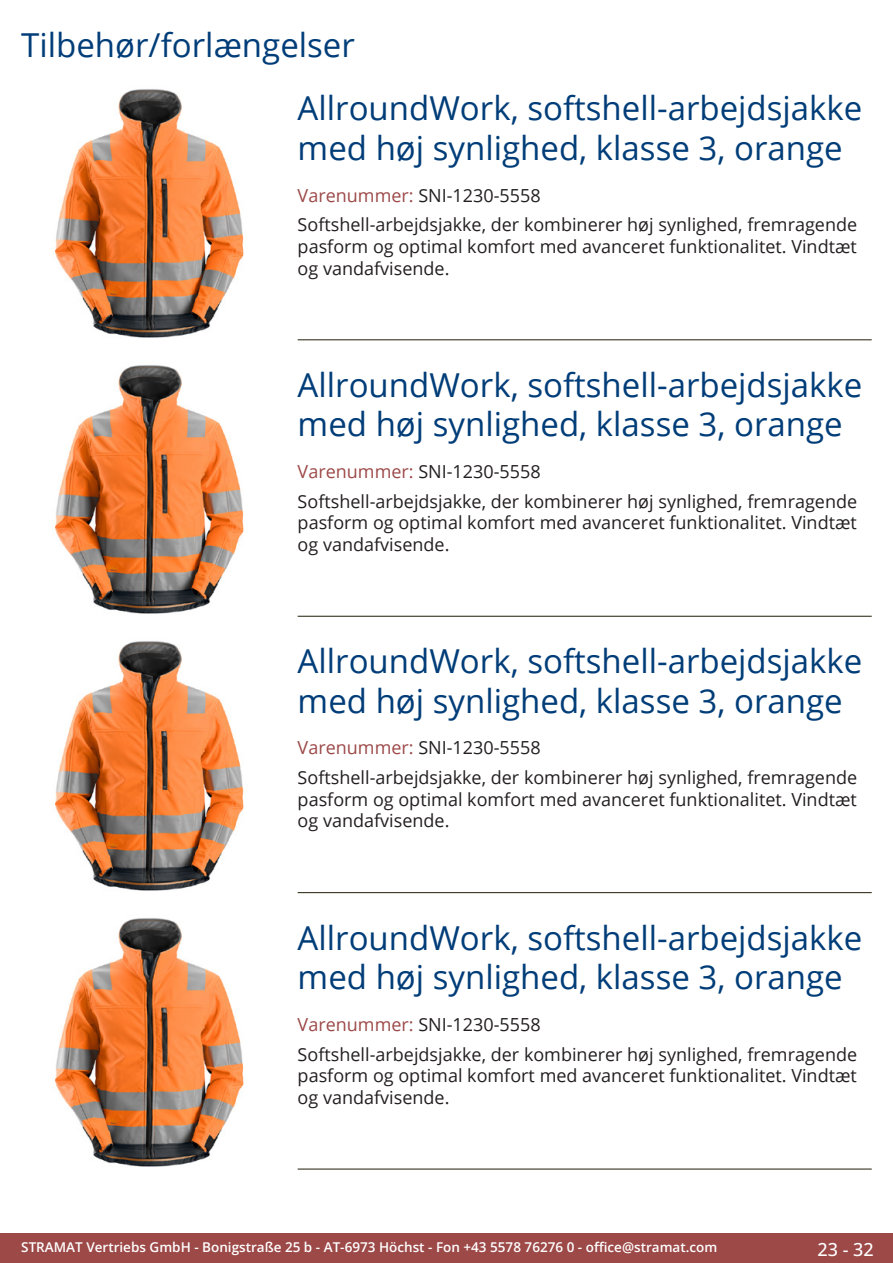
<style>
.page{position:relative;width:893px;height:1263px;background:#fff}
.page>*{position:absolute;margin:0;border:0;box-sizing:border-box;transform-origin:0 0}
.Produkttitel{font:33px/39.6px "Open Sans";color:#003d78}
.RastTitel{font:33px "Open Sans";color:#003d78}
.Beschreibung_Text{font:18px/21.6px "Open Sans";color:#231f20;text-align:justify}
.TechDaten_Überschrif{font:18px "Open Sans";color:#231f20}
.t1{font:500 18px "Open Sans";color:#fff}
.t2{font:600 13.5px "Open Sans";color:#fff}
.s1{color:#9c4948}
</style>
<div class="page">
<div style="left:0;top:1233px;width:893px;height:30px;background:#9c4948"></div>
<hr style="left:298px;top:340px;width:574px;height:1px;background:#201d08">
<hr style="left:298px;top:616px;width:574px;height:1px;background:#201d08">
<hr style="left:298px;top:892px;width:574px;height:1px;background:#201d08">
<hr style="left:298px;top:1169px;width:574px;height:1px;background:#201d08">
<img style="left:54px;top:89px;width:190px;height:249px">
<img style="left:54px;top:365px;width:190px;height:249px">
<img style="left:55px;top:641px;width:189px;height:250px">
<img style="left:54px;top:918px;width:190px;height:249px">
<p class="RastTitel" style="left:21px;top:22px;width:335px">Tilbehør/forlængelser</p>
<p class="Produkttitel" style="left:298px;top:88px;width:566px">AllroundWork, softshell-arbejdsjakke med høj synlighed, klasse 3, orange</p>
<p class="TechDaten_Überschrif" style="left:298px;top:183px;width:245px"><span class="s1">Varenummer:</span> SNI-1230-5558</p>
<p class="Beschreibung_Text" style="left:298px;top:214px;width:561px">Softshell-arbejdsjakke, der kombinerer høj synlighed, fremragende pasform og optimal komfort med avanceret funktionalitet. Vindtæt og vandafvisende.</p>
<p class="Produkttitel" style="left:298px;top:364px;width:566px">AllroundWork, softshell-arbejdsjakke med høj synlighed, klasse 3, orange</p>
<p class="TechDaten_Überschrif" style="left:298px;top:459px;width:245px"><span class="s1">Varenummer:</span> SNI-1230-5558</p>
<p class="Beschreibung_Text" style="left:298px;top:490px;width:561px">Softshell-arbejdsjakke, der kombinerer høj synlighed, fremragende pasform og optimal komfort med avanceret funktionalitet. Vindtæt og vandafvisende.</p>
<p class="Produkttitel" style="left:298px;top:640px;width:566px">AllroundWork, softshell-arbejdsjakke med høj synlighed, klasse 3, orange</p>
<p class="TechDaten_Überschrif" style="left:298px;top:735px;width:245px"><span class="s1">Varenummer:</span> SNI-1230-5558</p>
<p class="Beschreibung_Text" style="left:298px;top:766px;width:561px">Softshell-arbejdsjakke, der kombinerer høj synlighed, fremragende pasform og optimal komfort med avanceret funktionalitet. Vindtæt og vandafvisende.</p>
<p class="Produkttitel" style="left:298px;top:917px;width:566px">AllroundWork, softshell-arbejdsjakke med høj synlighed, klasse 3, orange</p>
<p class="TechDaten_Überschrif" style="left:298px;top:1012px;width:245px"><span class="s1">Varenummer:</span> SNI-1230-5558</p>
<p class="Beschreibung_Text" style="left:298px;top:1043px;width:561px">Softshell-arbejdsjakke, der kombinerer høj synlighed, fremragende pasform og optimal komfort med avanceret funktionalitet. Vindtæt og vandafvisende.</p>
<p class="t2" style="left:21px;top:1238px;width:698px">STRAMAT Vertriebs GmbH - Bonigstraße 25 b - AT-6973 Höchst - Fon +43 5578 76276 0 - office@stramat.com</p>
<p class="t1" style="left:817px;top:1237px;width:58px">23 - 32</p>
</div>
